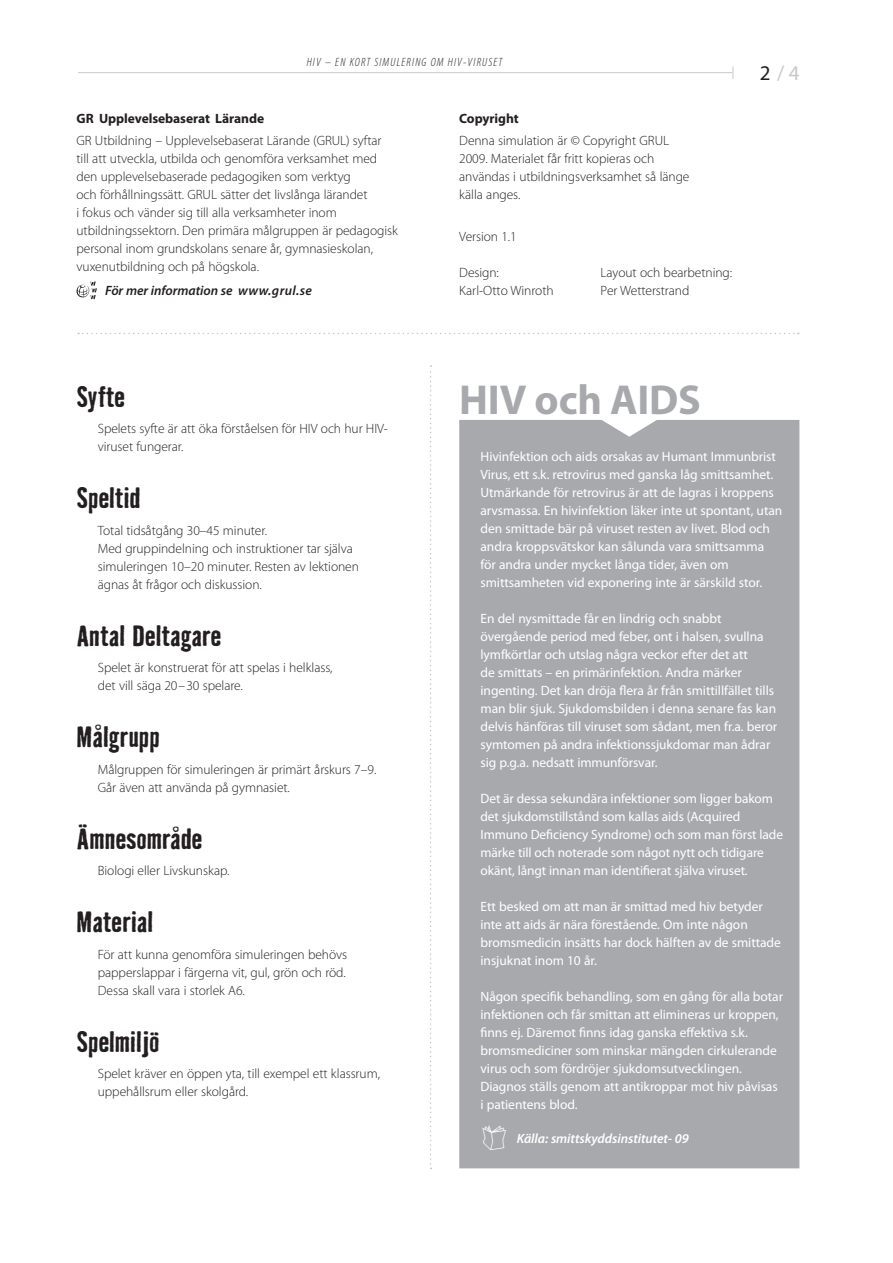
<style>
.page{position:relative;width:893px;height:1263px;background:#fff}
.page>*{position:absolute;margin:0;border:0;box-sizing:border-box;transform-origin:0 0}
.Diskret_mellanrubrik{font:700 42px "Myriad Pro";letter-spacing:-.005em;color:#a8a9ad}
.Mellanrubrik{font:700 27px "Badhouse";letter-spacing:-.01em;color:#231f20}
.Pagina{font:21px "Myriad Pro";color:#c7c8ca}
.Brödtext{font:13.5px/18px "Myriad Pro";letter-spacing:-.005em;color:#fff}
.Brödtext-2{font:300 13.5px/18px "Myriad Pro";letter-spacing:-.005em;color:#231f20}
.Diskret_mellanrubrik-2{font:700 13.5px "Myriad Pro";letter-spacing:-.005em;color:#231f20}
.Infotext{font:italic 600 13.5px "Myriad Pro";letter-spacing:-.005em;color:#231f20}
.Infotext-2{font:italic 600 13.5px "Myriad Pro";letter-spacing:-.005em;color:#fff}
.Pagina-2{font:italic 300 condensed 12px "Myriad Pro";letter-spacing:.1em;color:#231f20}
.s1{color:#231f20}
</style>
<div class="page">
<hr style="left:78px;top:72px;width:721px;height:1px;background:#c7c8ca">
<div style="left:733px;top:55px;width:75px;height:35px;background:#fff"></div>
<svg style="left:733px;top:66px;width:1px;height:13px"></svg>
<svg style="left:77px;top:281px;width:20px;height:18px"></svg>
<svg style="left:78px;top:333px;width:721px;height:1px"></svg>
<div style="left:459px;top:420px;width:340px;height:748px;background:#a8a9ad"></div>
<svg style="left:430px;top:365px;width:2px;height:804px"></svg>
<svg style="left:483px;top:1125px;width:23px;height:25px"></svg>
<p class="Pagina-2" style="left:307px;top:55px;width:197px">HIV – EN KORT SIMULERING OM HIV-VIRUSET</p>
<p class="Diskret_mellanrubrik-2" style="left:77px;top:109px;width:189px">GR Upplevelsebaserat Lärande</p>
<p class="Brödtext-2" style="left:77px;top:131px;width:323px">GR Utbildning – Upplevelsebaserat Lärande (GRUL) syftar<br>till att utveckla, utbilda och genomföra verksamhet med den upplevelsebaserade pedagogiken som verktyg<br>och förhållningssätt. GRUL sätter det livslånga lärandet<br>i fokus och vänder sig till alla verksamheter inom utbildningssektorn. Den primära målgruppen är pedagogisk personal inom grundskolans senare år, gymnasieskolan, vuxenutbildning och på högskola.</p>
<p class="Infotext" style="left:105px;top:282px;width:208px">För mer information se www.grul.se</p>
<p class="Diskret_mellanrubrik-2" style="left:459px;top:109px;width:61px">Copyright</p>
<p class="Brödtext-2" style="left:459px;top:131px;width:232px">Denna simulation är © Copyright GRUL 2009. Materialet får fritt kopieras och användas i utbildningsverksamhet så länge källa anges.</p>
<p class="Brödtext-2" style="left:459px;top:227px;width:59px">Version 1.1</p>
<p class="Brödtext-2" style="left:459px;top:263px;width:41px">Design:</p>
<p class="Brödtext-2" style="left:459px;top:281px;width:96px">Karl-Otto Winroth</p>
<p class="Brödtext-2" style="left:601px;top:263px;width:133px">Layout och bearbetning:</p>
<p class="Brödtext-2" style="left:601px;top:281px;width:90px">Per Wetterstrand</p>
<p class="Pagina" style="left:760px;top:60px;width:41px"><span class="s1">2</span> / 4</p>
<p class="Mellanrubrik" style="left:77px;top:377px;width:50px">Syfte</p>
<p class="Brödtext-2" style="left:98px;top:419px;width:292px">Spelets syfte är att öka förståelsen för HIV och hur HIV&shy;viruset fungerar.</p>
<p class="Mellanrubrik" style="left:77px;top:479px;width:66px">Speltid</p>
<p class="Brödtext-2" style="left:98px;top:521px;width:171px">Total tidsåtgång 30–45 minuter.</p>
<p class="Brödtext-2" style="left:98px;top:539px;width:263px">Med gruppindelning och instruktioner tar själva simuleringen 10–20 minuter. Resten av lektionen</p>
<p class="Brödtext-2" style="left:98px;top:575px;width:166px">ägnas åt frågor och diskussion.</p>
<p class="Mellanrubrik" style="left:77px;top:616px;width:147px">Antal Deltagare</p>
<p class="Brödtext-2" style="left:98px;top:658px;width:236px">Spelet är konstruerat för att spelas i helklass,</p>
<p class="Brödtext-2" style="left:98px;top:676px;width:147px">det vill säga 20–30 spelare.</p>
<p class="Mellanrubrik" style="left:77px;top:718px;width:85px">Målgrupp</p>
<p class="Brödtext-2" style="left:98px;top:760px;width:280px">Målgruppen för simuleringen är primärt årskurs 7–9.</p>
<p class="Brödtext-2" style="left:98px;top:778px;width:194px">Går även att använda på gymnasiet.</p>
<p class="Mellanrubrik" style="left:77px;top:819px;width:128px">Ämnesområde</p>
<p class="Brödtext-2" style="left:98px;top:861px;width:133px">Biologi eller Livskunskap.</p>
<p class="Mellanrubrik" style="left:77px;top:903px;width:78px">Material</p>
<p class="Brödtext-2" style="left:98px;top:945px;width:251px">För att kunna genomföra simuleringen behövs papperslappar i färgerna vit, gul, grön och röd.</p>
<p class="Brödtext-2" style="left:98px;top:981px;width:149px">Dessa skall vara i storlek A6.</p>
<p class="Mellanrubrik" style="left:77px;top:1022px;width:85px">Spelmiljö</p>
<p class="Brödtext-2" style="left:98px;top:1064px;width:284px">Spelet kräver en öppen yta, till exempel ett klassrum, uppehållsrum eller skolgård.</p>
<p class="Diskret_mellanrubrik" style="left:459px;top:372px;width:243px">HIV och AIDS</p>
<p class="Brödtext" style="left:480px;top:448px;width:297px">Hivinfektion och aids orsakas av Humant Immunbrist<br>Virus, ett s.k. retrovirus med ganska låg smittsamhet.</p>
<p class="Brödtext" style="left:480px;top:484px;width:303px">Utmärkande för retrovirus är att de lagras i kroppens arvsmassa. En hivinfektion läker inte ut spontant, utan den smittade bär på viruset resten av livet. Blod och andra kroppsvätskor kan sålunda vara smittsamma för andra under mycket långa tider, även om smittsamheten vid exponering inte är särskild stor.</p>
<p class="Brödtext" style="left:480px;top:610px;width:298px">En del nysmittade får en lindrig och snabbt övergående period med feber, ont i halsen, svullna lymfkörtlar och utslag några veckor efter det att<br>de smittats – en primärinfektion. Andra märker ingenting. Det kan dröja flera år från smittillfället tills man blir sjuk. Sjukdomsbilden i denna senare fas kan delvis hänföras till viruset som sådant, men fr.a. beror symtomen på andra infektionssjukdomar man ådrar sig p.g.a. nedsatt immunförsvar.</p>
<p class="Brödtext" style="left:480px;top:790px;width:304px">Det är dessa sekundära infektioner som ligger bakom det sjukdomstillstånd som kallas aids (Acquired Immuno Deficiency Syndrome) och som man först lade märke till och noterade som något nytt och tidigare okänt, långt innan man identifierat själva viruset.</p>
<p class="Brödtext" style="left:480px;top:898px;width:302px">Ett besked om att man är smittad med hiv betyder inte att aids är nära förestående. Om inte någon bromsmedicin insätts har dock hälften av de smittade insjuknat inom 10 år.</p>
<p class="Brödtext" style="left:480px;top:988px;width:304px">Någon specifik behandling, som en gång för alla botar infektionen och får smittan att elimineras ur kroppen, finns ej. Däremot finns idag ganska effektiva s.k. bromsmediciner som minskar mängden cirkulerande virus och som fördröjer sjukdomsutvecklingen.</p>
<p class="Brödtext" style="left:480px;top:1078px;width:299px">Diagnos ställs genom att antikroppar mot hiv påvisas i patientens blod.</p>
<p class="Infotext-2" style="left:517px;top:1130px;width:174px">Källa: smittskyddsinstitutet- 09</p>
</div>
